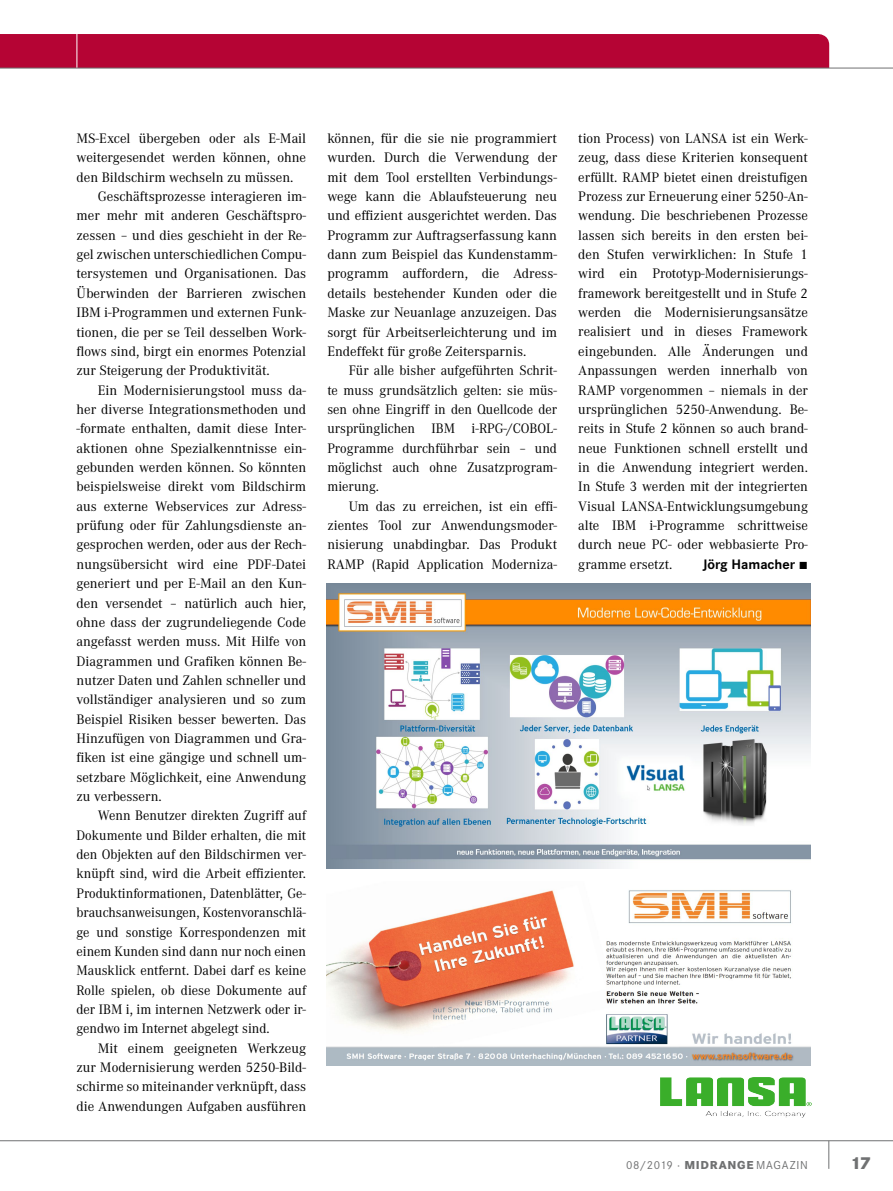
<style>
.page{position:relative;width:893px;height:1191px;background:#fff}
.page>*{position:absolute;margin:0;border:0;box-sizing:border-box;transform-origin:0 0}
.t1{font:800 18px "Corporate S";color:#707172}
.t2{font:14.25px/19.4px "Corporate A";color:#000;text-align:justify}
.t3{font:700 14.25px "Corporate S";color:#000}
.t4{font:12px "Corporate S";letter-spacing:.06em;color:#707172}
.s1{font-family:"The Sans Bold Expert";font-weight:400;font-size:10.5px}
.s2{font-weight:800}
</style>
<div class="page">
<div style="left:0;top:34px;width:829px;height:34px;background:#b50434"></div>
<svg style="left:828px;top:1141px;width:1px;height:27px"></svg>
<hr style="left:0;top:1140px;width:893px;height:1px;background:#707172">
<hr style="left:77px;top:34px;width:1px;height:34px;background:#fff">
<hr style="left:0;top:68px;width:893px;height:1px;background:#707172">
<svg style="left:367px;top:1065px;width:405px;height:1px"></svg>
<img style="left:660px;top:1077px;width:151px;height:40px">
<img style="left:326px;top:583px;width:484px;height:285px">
<img style="left:327px;top:890px;width:483px;height:175px">
<p class="t2" style="left:77px;top:129px;width:231px">MS-Excel übergeben oder als E-Mail</p>
<p class="t2" style="left:77px;top:148px;width:231px">weitergesendet werden können, ohne</p>
<p class="t2" style="left:77px;top:168px;width:218px">den Bildschirm wechseln zu müssen.</p>
<p class="t2" style="left:98px;top:187px;width:210px">Geschäftsprozesse interagieren im-</p>
<p class="t2" style="left:77px;top:206px;width:231px">mer mehr mit anderen Geschäftspro-</p>
<p class="t2" style="left:77px;top:226px;width:231px">zessen – und dies geschieht in der Re-</p>
<p class="t2" style="left:77px;top:245px;width:231px">gel zwischen unterschiedlichen Compu-</p>
<p class="t2" style="left:77px;top:264px;width:231px">tersystemen und Organisationen. Das</p>
<p class="t2" style="left:77px;top:284px;width:231px">Überwinden der Barrieren zwischen</p>
<p class="t2" style="left:77px;top:303px;width:231px">IBM i-Programmen und externen Funk-</p>
<p class="t2" style="left:77px;top:322px;width:231px">tionen, die per se Teil desselben Work-</p>
<p class="t2" style="left:77px;top:342px;width:231px">flows sind, birgt ein enormes Potenzial</p>
<p class="t2" style="left:77px;top:361px;width:195px">zur Steigerung der Produktivität.</p>
<p class="t2" style="left:98px;top:380px;width:210px">Ein Modernisierungstool muss da-</p>
<p class="t2" style="left:77px;top:400px;width:231px">her diverse Integrationsmethoden und</p>
<p class="t2" style="left:77px;top:419px;width:231px">-formate enthalten, damit diese Inter-</p>
<p class="t2" style="left:77px;top:438px;width:231px">aktionen ohne Spezialkenntnisse ein-</p>
<p class="t2" style="left:77px;top:458px;width:231px">gebunden werden können. So könnten</p>
<p class="t2" style="left:77px;top:477px;width:231px">beispielsweise direkt vom Bildschirm</p>
<p class="t2" style="left:77px;top:496px;width:231px">aus externe Webservices zur Adress-</p>
<p class="t2" style="left:77px;top:516px;width:231px">prüfung oder für Zahlungsdienste an-</p>
<p class="t2" style="left:77px;top:535px;width:231px">gesprochen werden, oder aus der Rech-</p>
<p class="t2" style="left:77px;top:555px;width:231px">nungsübersicht wird eine PDF-Datei</p>
<p class="t2" style="left:77px;top:574px;width:231px">generiert und per E-Mail an den Kun-</p>
<p class="t2" style="left:77px;top:593px;width:231px">den versendet – natürlich auch hier,</p>
<p class="t2" style="left:77px;top:613px;width:231px">ohne dass der zugrundeliegende Code</p>
<p class="t2" style="left:77px;top:632px;width:231px">angefasst werden muss. Mit Hilfe von</p>
<p class="t2" style="left:77px;top:651px;width:231px">Diagrammen und Grafiken können Be-</p>
<p class="t2" style="left:77px;top:671px;width:231px">nutzer Daten und Zahlen schneller und</p>
<p class="t2" style="left:77px;top:690px;width:231px">vollständiger analysieren und so zum</p>
<p class="t2" style="left:77px;top:709px;width:231px">Beispiel Risiken besser bewerten. Das</p>
<p class="t2" style="left:77px;top:729px;width:231px">Hinzufügen von Diagrammen und Gra-</p>
<p class="t2" style="left:77px;top:748px;width:231px">fiken ist eine gängige und schnell um-</p>
<p class="t2" style="left:77px;top:767px;width:231px">setzbare Möglichkeit, eine Anwendung</p>
<p class="t2" style="left:77px;top:787px;width:87px">zu verbessern.</p>
<p class="t2" style="left:98px;top:806px;width:210px">Wenn Benutzer direkten Zugriff auf</p>
<p class="t2" style="left:77px;top:825px;width:231px">Dokumente und Bilder erhalten, die mit</p>
<p class="t2" style="left:77px;top:845px;width:231px">den Objekten auf den Bildschirmen ver-</p>
<p class="t2" style="left:77px;top:864px;width:231px">knüpft sind, wird die Arbeit effizienter.</p>
<p class="t2" style="left:77px;top:883px;width:231px">Produktinformationen, Datenblätter, Ge-</p>
<p class="t2" style="left:77px;top:903px;width:231px">brauchsanweisungen, Kostenvoranschlä-</p>
<p class="t2" style="left:77px;top:922px;width:231px">ge und sonstige Korrespondenzen mit</p>
<p class="t2" style="left:77px;top:942px;width:231px">einem Kunden sind dann nur noch einen</p>
<p class="t2" style="left:77px;top:961px;width:231px">Mausklick entfernt. Dabei darf es keine</p>
<p class="t2" style="left:77px;top:980px;width:231px">Rolle spielen, ob diese Dokumente auf</p>
<p class="t2" style="left:77px;top:1000px;width:231px">der IBM i, im internen Netzwerk oder ir-</p>
<p class="t2" style="left:77px;top:1019px;width:195px">gendwo im Internet abgelegt sind.</p>
<p class="t2" style="left:98px;top:1038px;width:210px">Mit einem geeigneten Werkzeug</p>
<p class="t2" style="left:77px;top:1058px;width:231px">zur Modernisierung werden 5250-Bild-</p>
<p class="t2" style="left:77px;top:1077px;width:231px">schirme so miteinander verknüpft, dass</p>
<p class="t2" style="left:77px;top:1096px;width:231px">die Anwendungen Aufgaben ausführen</p>
<p class="t2" style="left:327px;top:129px;width:231px">können, für die sie nie programmiert wurden. Durch die Verwendung der mit dem Tool erstellten Verbindungs&shy;wege kann die Ablaufsteuerung neu und effizient ausgerichtet werden. Das Programm zur Auftragserfassung kann dann zum Beispiel das Kundenstamm&shy;programm auffordern, die Adress&shy;details bestehender Kunden oder die Maske zur Neuanlage anzuzeigen. Das sorgt für Arbeitserleichterung und im Endeffekt für große Zeitersparnis.</p>
<p class="t2" style="left:327px;top:361px;width:231px;text-indent:21px">Für alle bisher aufgeführten Schrit&shy;te muss grundsätzlich gelten: sie müs&shy;sen ohne Eingriff in den Quellcode der ursprünglichen IBM i-RPG-/COBOL-Programme durchführbar sein – und möglichst auch ohne Zusatzprogram&shy;mierung.</p>
<p class="t2" style="left:327px;top:496px;width:231px;text-indent:21px">Um das zu erreichen, ist ein effi&shy;zientes Tool zur Anwendungsmoder&shy;nisierung unabdingbar. Das Produkt RAMP (Rapid Application Moderniza-</p>
<p class="t2" style="left:578px;top:129px;width:231px">tion Process) von LANSA ist ein Werk&shy;zeug, dass diese Kriterien konsequent erfüllt. RAMP bietet einen dreistufigen Prozess zur Erneuerung einer 5250-An&shy;wendung. Die beschriebenen Prozesse lassen sich bereits in den ersten bei&shy;den Stufen verwirklichen: In Stufe 1 wird ein Prototyp-Modernisierungs&shy;framework bereitgestellt und in Stufe 2 werden die Modernisierungsansätze realisiert und in dieses Framework eingebunden. Alle Änderungen und Anpassungen werden innerhalb von RAMP vorgenommen – niemals in der ursprünglichen 5250-Anwendung. Be&shy;reits in Stufe 2 können so auch brand&shy;neue Funktionen schnell erstellt und in die Anwendung integriert werden.<br>In Stufe 3 werden mit der integrierten Visual LANSA-Entwicklungsumgebung alte IBM i-Programme schrittweise durch neue PC- oder webbasierte Pro&shy;gramme ersetzt.</p>
<p class="t3" style="left:703px;top:556px;width:107px">Jörg Hamacher <span class="s1">ó</span></p>
<p class="t4" style="left:626px;top:1158px;width:183px">08/2019 · <span class="s2">MIDRANGE</span> MAGAZIN</p>
<p class="t1" style="left:850px;top:1152px;width:22px">17</p>
</div>
